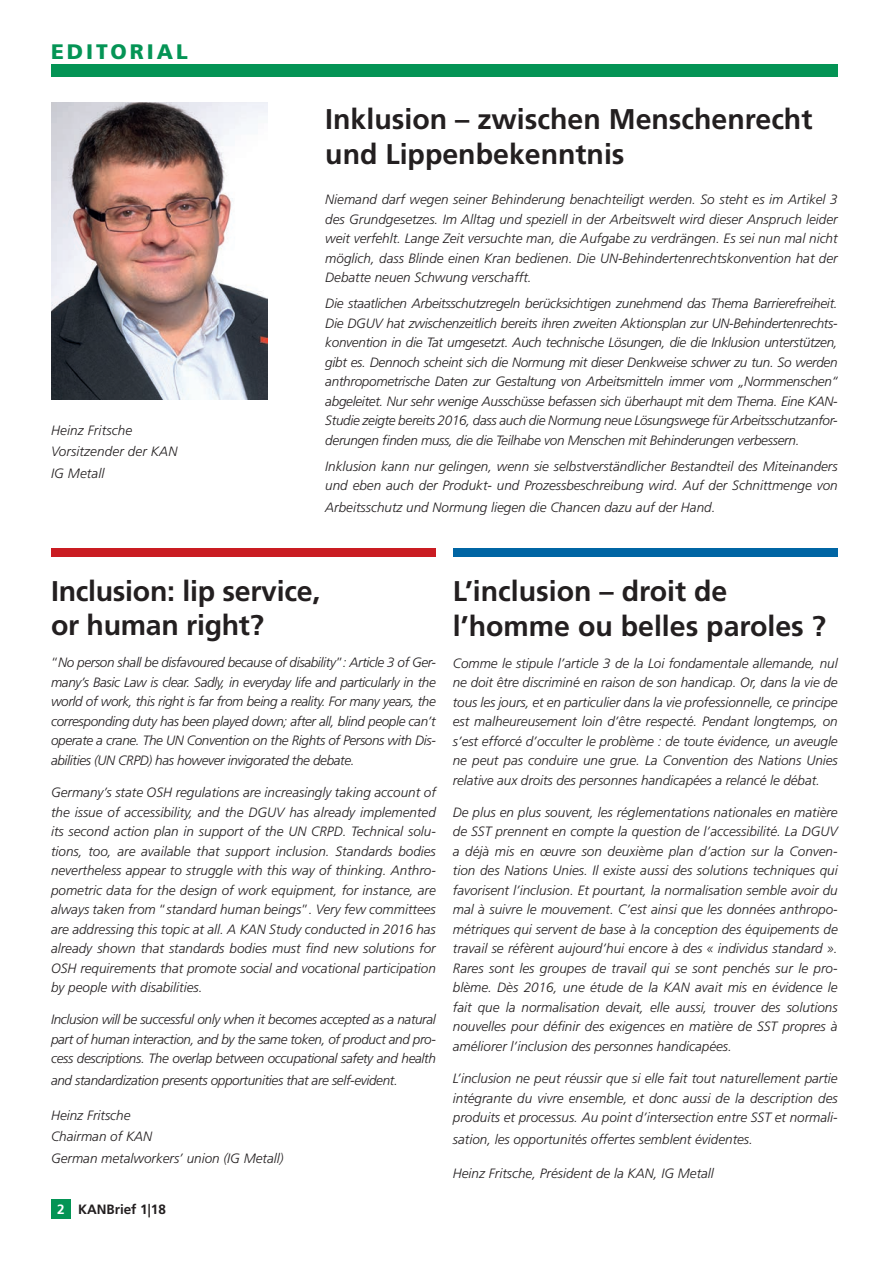
<style>
.page{position:relative;width:893px;height:1263px;background:#fff}
.page>*{position:absolute;margin:0;border:0;box-sizing:border-box;transform-origin:0 0}
.t1{font:700 28.5px/34.2px "Frutiger";letter-spacing:-.005em;color:#231f20}
.t2{font:700 28.5px/34.5px "Frutiger LT Std";color:#231f20}
.t3{font:900 21px "Frutiger";letter-spacing:.14em;color:#049455}
.t4{font:italic 300 13.5px/19.5px "Frutiger LT Std";color:#231f20;text-align:justify}
.t5{font:italic 300 13.5px "Frutiger LT Std";letter-spacing:-.025em;color:#231f20}
.t6{font:italic 300 13.5px/21.8px "Frutiger";letter-spacing:.01em;color:#231f20}
.t7{font:700 13.5px "Frutiger";color:#231f20}
.s1{font-style:normal}
.s2{color:#fff}
</style>
<div class="page">
<div style="left:51px;top:64px;width:787px;height:13px;background:#049455"></div>
<div style="left:51px;top:1199px;width:20px;height:20px;background:#049455"></div>
<div style="left:51px;top:549px;width:385px;height:8px;background:#ca1c22"></div>
<div style="left:453px;top:549px;width:385px;height:8px;background:#0065a4"></div>
<img style="left:51px;top:102px;width:217px;height:298px">
<h2 class="t3" style="left:51px;top:39px;width:138px">EDITORIAL</h2>
<p class="t6" style="left:51px;top:419px;width:128px">Heinz Fritsche<br>Vorsitzender der KAN<br>IG Metall</p>
<h1 class="t2" style="left:325px;top:102px;width:489px">Inklusion – zwischen Menschenrecht und Lippenbekenntnis</h1>
<p class="t4" style="left:325px;top:190px;width:514px">Niemand darf wegen seiner Behinderung benachteiligt werden. So steht es im Artikel 3 des Grundgesetzes. Im Alltag und speziell in der Arbeitswelt wird dieser Anspruch leider weit verfehlt. Lange Zeit versuchte man, die Aufgabe zu verdrängen. Es sei nun mal nicht möglich, dass Blinde einen Kran bedienen. Die UN-Behindertenrechtskonvention hat der Debatte neuen Schwung verschafft.</p>
<p class="t4" style="left:325px;top:294px;width:514px">Die staatlichen Arbeitsschutzregeln berücksichtigen zunehmend das Thema Barrierefreiheit.<br>Die DGUV hat zwischenzeitlich bereits ihren zweiten Aktionsplan zur UN-Behindertenrechts&shy;konvention in die Tat umgesetzt. Auch technische Lösungen, die die Inklusion unterstützen, gibt es. Dennoch scheint sich die Normung mit dieser Denkweise schwer zu tun. So werden anthropometrische Daten zur Gestaltung von Arbeitsmitteln immer vom „Normmenschen“ abgeleitet. Nur sehr wenige Ausschüsse befassen sich überhaupt mit dem Thema. Eine KAN-Studie zeigte bereits 2016, dass auch die Normung neue Lösungswege für Arbeitsschutzanfor&shy;derungen finden muss, die die Teilhabe von Menschen mit Behinderungen verbessern.</p>
<p class="t4" style="left:325px;top:456px;width:514px">Inklusion kann nur gelingen, wenn sie selbstverständlicher Bestandteil des Miteinanders und eben auch der Produkt- und Prozessbeschreibung wird. Auf der Schnittmenge von</p>
<p class="t4" style="left:325px;top:498px;width:392px">Arbeitsschutz und Normung liegen die Chancen dazu auf der Hand.</p>
<h1 class="t1" style="left:51px;top:574px;width:271px">Inclusion: lip service, or human right?</h1>
<p class="t4" style="left:51px;top:653px;width:386px"><span class="s1">“</span>No person shall be disfavoured because of disability<span class="s1">”</span>: Article 3 of Ger&shy;many’s Basic Law is clear. Sadly, in everyday life and particularly in the world of work, this right is far from being a reality. For many years, the corresponding duty has been played down; after all, blind people can’t operate a crane. The UN Convention on the Rights of Persons with Dis&shy;abilities (UN CRPD) has however invigorated the debate.</p>
<p class="t4" style="left:51px;top:783px;width:386px">Germany’s state OSH regulations are increasingly taking account of the issue of accessibility, and the DGUV has already implemented its second action plan in support of the UN CRPD. Technical solu&shy;tions, too, are available that support inclusion. Standards bodies nevertheless appear to struggle with this way of thinking. Anthro&shy;pometric data for the design of work equipment, for instance, are always taken from <span class="s1">“</span>standard human beings<span class="s1">”</span>. Very few committees are addressing this topic at all. A KAN Study conducted in 2016 has already shown that standards bodies must find new solutions for OSH requirements that promote social and vocational participation by people with disabilities.</p>
<p class="t4" style="left:51px;top:1010px;width:386px">Inclusion will be successful only when it becomes accepted as a natural part of human interaction, and by the same token, of product and pro&shy;cess descriptions. The overlap between occupational safety and health</p>
<p class="t5" style="left:51px;top:1073px;width:348px">and standardization presents opportunities that are self-evident.</p>
<p class="t4" style="left:51px;top:1104px;width:234px;line-height:21.8px;text-align:left">Heinz Fritsche<br>Chairman of KAN<br>German metalworkers’ union (IG Metall)</p>
<p class="t7" style="left:57px;top:1201px;width:110px"><span class="s2">2</span> KANBrief 1|18</p>
<h1 class="t1" style="left:453px;top:574px;width:375px">L’inclusion – droit de l’homme ou belles paroles ?</h1>
<p class="t4" style="left:453px;top:653px;width:386px">Comme le stipule l’article 3 de la Loi fondamentale allemande, nul ne doit être discriminé en raison de son handicap. Or, dans la vie de tous les jours, et en particulier dans la vie professionnelle, ce principe est malheureusement loin d’être respecté. Pendant longtemps, on s’est efforcé d’occulter le problème : de toute évidence, un aveugle ne peut pas conduire une grue. La Convention des Nations Unies relative aux droits des personnes handicapées a relancé le débat.</p>
<p class="t4" style="left:453px;top:803px;width:386px">De plus en plus souvent, les réglementations nationales en matière de SST prennent en compte la question de l’accessibilité. La DGUV a déjà mis en œuvre son deuxième plan d’action sur la Conven&shy;tion des Nations Unies. Il existe aussi des solutions techniques qui favorisent l’inclusion. Et pourtant, la normalisation semble avoir du mal à suivre le mouvement. C’est ainsi que les données anthropo&shy;métriques qui servent de base à la conception des équipements de travail se réfèrent aujourd’hui encore à des « individus standard ».<br>Rares sont les groupes de travail qui se sont penchés sur le pro&shy;blème. Dès 2016, une étude de la KAN avait mis en évidence le fait que la normalisation devait, elle aussi, trouver des solutions nouvelles pour définir des exigences en matière de SST propres à améliorer l’inclusion des personnes handicapées.</p>
<p class="t4" style="left:453px;top:1069px;width:386px">L’inclusion ne peut réussir que si elle fait tout naturellement partie intégrante du vivre ensemble, et donc aussi de la description des produits et processus. Au point d’intersection entre SST et normali-</p>
<p class="t4" style="left:453px;top:1130px;width:302px">sation, les opportunités offertes semblent évidentes.</p>
<p class="t4" style="left:453px;top:1164px;width:263px">Heinz Fritsche, Président de la KAN, IG Metall</p>
</div>
